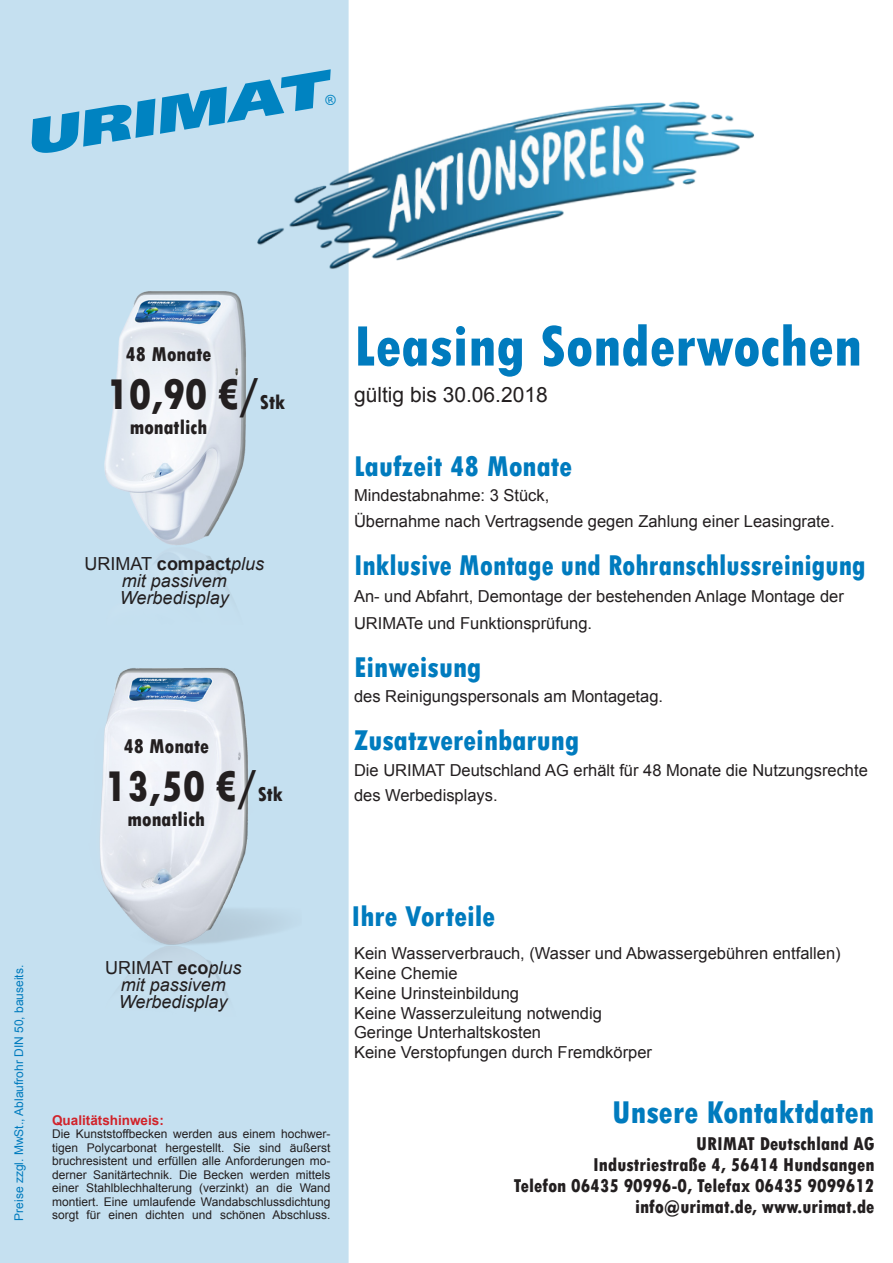
<style>
.page{position:relative;width:893px;height:1263px;background:#fff}
.page>*{position:absolute;margin:0;border:0;box-sizing:border-box;transform-origin:0 0}
.t1{font:800 condensed 60px "Tw Cen";color:#007bbe}
.t2{font:italic 900 50.7px "Frutiger 95";color:#0083c1;scale:1.33 1}
.t3{font:800 condensed 45px "Tw Cen";color:#231f20}
.t4{font:800 condensed 33px "Tw Cen";color:#007bbe}
.t5{font:800 condensed 30px "Tw Cen";color:#007bbe}
.t6{font:800 condensed 30px "Tw Cen";color:#007bbe;scale:.95 1}
.t7{font:800 condensed 21px "Tw Cen";color:#231f20}
.t8{font:21px "Arial";color:#231f20}
.t9{font:800 condensed 19.5px/21px "Tw Cen";color:#231f20;text-align:right}
.t10{font:italic 18px "Arial";color:#231f20}
.t11{font:700 18px "Arial";color:#231f20}
.t12{font:18px "Arial";color:#231f20}
.t13{font:16.5px/19.8px "Arial";color:#231f20}
.t14{font:700 13.5px "Arial";color:#d1232a}
.t15{font:12px/13.5px "Arial";color:#231f20;text-align:justify}
.t16{font:12px "Arial";color:#007bbe}
.s1{font-size:21px}
.s2{font-weight:400}
.s3{font-weight:400;font-style:italic}
.s4{font-weight:700}
.s5{font-style:italic}
</style>
<div class="page">
<div style="left:0;top:0;width:349px;height:1263px;background:#c5e0f0"></div>
<img style="left:95px;top:279px;width:177px;height:346px">
<img style="left:246px;top:65px;width:509px;height:229px">
<img style="left:89px;top:656px;width:213px;height:371px">
<svg style="left:325px;top:94px;width:11px;height:12px"></svg>
<h2 class="t2" style="left:19px;top:109px;width:231px;rotate:-10deg">URIMAT</h2>
<p class="t7" style="left:126px;top:341px;width:87px">48 Monate</p>
<p class="t3" style="left:107px;top:367px;width:180px">10,90 €/<span class="s1">Stk</span></p>
<p class="t7" style="left:130px;top:414px;width:79px">monatlich</p>
<p class="t11" style="left:85px;top:552px;width:181px"><span class="s2">URIMAT</span> compact<span class="s3">plus</span></p>
<p class="t10" style="left:122px;top:569px;width:107px">mit passivem</p>
<p class="t10" style="left:120px;top:586px;width:110px">Werbedisplay</p>
<p class="t7" style="left:124px;top:734px;width:87px">48 Monate</p>
<p class="t3" style="left:105px;top:760px;width:180px">13,50 €/<span class="s1">Stk</span></p>
<p class="t7" style="left:128px;top:807px;width:79px">monatlich</p>
<p class="t1" style="left:354px;top:311px;width:510px">Leasing Sonderwochen</p>
<p class="t8" style="left:354px;top:380px;width:195px">gültig bis 30.06.2018</p>
<p class="t5" style="left:354px;top:448px;width:220px">Laufzeit 48 Monate</p>
<p class="t13" style="left:354px;top:483px;width:482px;line-height:25.5px">Mindestabnahme: 3 Stück,<br>Übernahme nach Vertragsende gegen Zahlung einer Leasingrate.</p>
<p class="t6" style="left:354px;top:547px;width:540px">Inklusive Montage und Rohranschlussreinigung</p>
<p class="t13" style="left:354px;top:583px;width:491px;line-height:27px">An- und Abfahrt, Demontage der bestehenden Anlage Montage der<br>URIMATe und Funktionsprüfung.</p>
<p class="t5" style="left:354px;top:649px;width:129px">Einweisung</p>
<p class="t13" style="left:354px;top:687px;width:311px">des Reinigungspersonals am Montagetag.</p>
<p class="t5" style="left:354px;top:723px;width:227px">Zusatzvereinbarung</p>
<p class="t13" style="left:354px;top:757px;width:515px;line-height:25.5px">Die URIMAT Deutschland AG erhält für 48 Monate die Nutzungsrechte des Werbedisplays.</p>
<p class="t16" style="left:11px;top:1220px;width:257px;rotate:-90deg">Preise zzgl. MwSt., Ablaufrohr DIN 50, bauseits.</p>
<p class="t12" style="left:105px;top:956px;width:138px">URIMAT <span class="s4">eco</span><span class="s5">plus</span></p>
<p class="t10" style="left:121px;top:973px;width:107px">mit passivem</p>
<p class="t10" style="left:119px;top:990px;width:110px">Werbedisplay</p>
<p class="t14" style="left:52px;top:1111px;width:113px">Qualitätshinweis:</p>
<p class="t15" style="left:52px;top:1127px;width:280px">Die Kunststoffbecken werden aus einem hochwer&shy;tigen Polycarbonat hergestellt. Sie sind äußerst bruchresistent und erfüllen alle Anforderungen mo&shy;derner Sanitärtechnik. Die Becken werden mittels einer Stahlblechhalterung (verzinkt) an die Wand montiert. Eine umlaufende Wandabschlussdichtung sorgt für einen dichten und schönen Abschluss.</p>
<p class="t5" style="left:351px;top:898px;width:145px">Ihre Vorteile</p>
<p class="t13" style="left:354px;top:943px;width:488px">Kein Wasserverbrauch, (Wasser und Abwassergebühren entfallen)<br>Keine Chemie</p>
<p class="t13" style="left:354px;top:983px;width:249px">Keine Urinsteinbildung<br>Keine Wasserzuleitung notwendig<br>Geringe Unterhaltskosten</p>
<p class="t13" style="left:354px;top:1042px;width:300px">Keine Verstopfungen durch Fremdkörper</p>
<p class="t4" style="left:612px;top:1093px;width:264px">Unsere Kontaktdaten</p>
<p class="t9" style="left:696px;top:1133px;width:180px">URIMAT Deutschland AG</p>
<p class="t9" style="left:593px;top:1154px;width:283px">Industriestraße 4, 56414 Hundsangen</p>
<p class="t9" style="left:514px;top:1175px;width:362px">Telefon 06435 90996-0, Telefax 06435 9099612 info@urimat.de, www.urimat.de</p>
</div>
